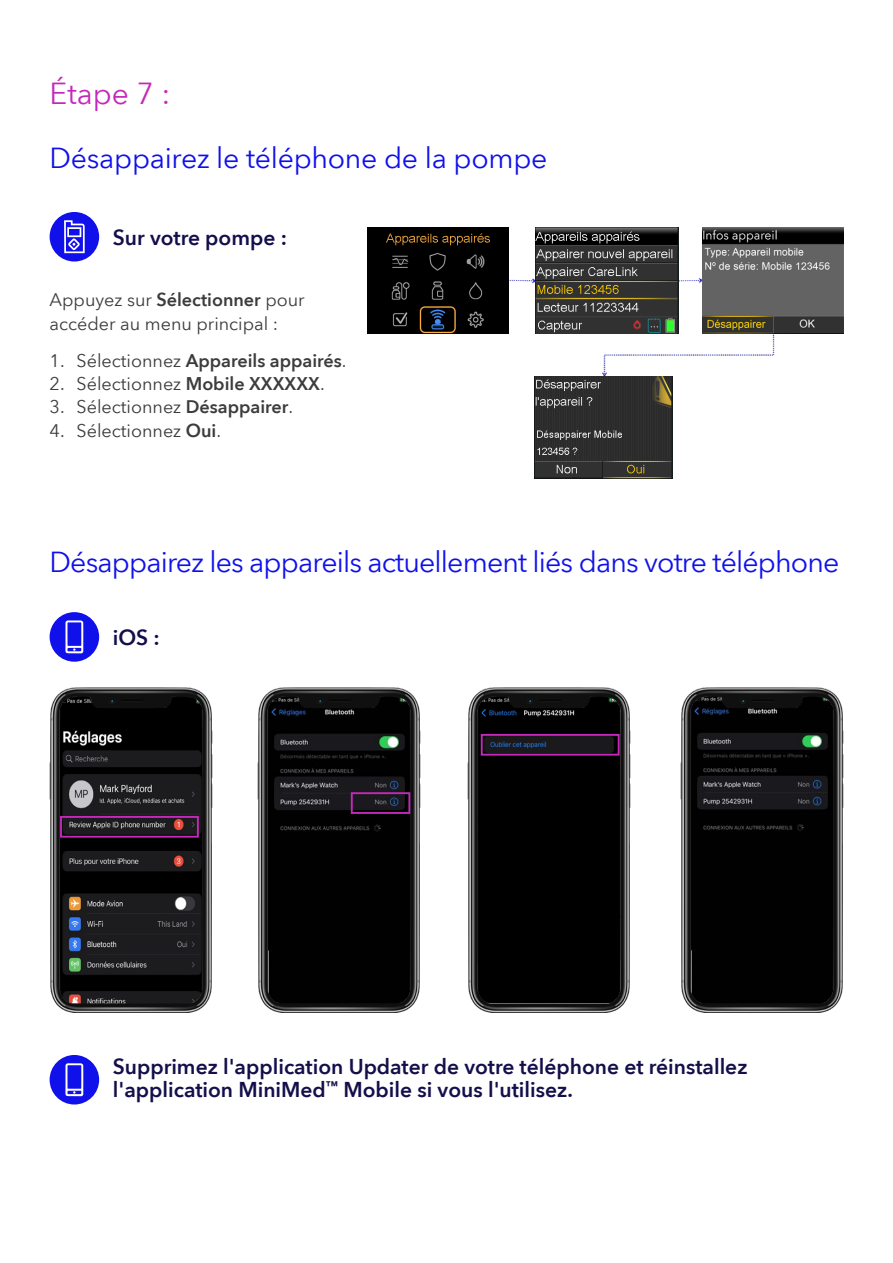
<style>
.page{position:relative;width:893px;height:1263px;background:#fff}
.page>*{position:absolute;margin:0;border:0;box-sizing:border-box;transform-origin:0 0}
.t1{font:30px "Avenir Next World";color:#c529bb}
.t2{font:28.5px "Avenir Next World";letter-spacing:-.03em;color:#1010eb}
.t3{font:28.5px "Avenir Next World";letter-spacing:-.01em;color:#1010eb}
.t4{font:600 21px/23.1px "Avenir Next World";color:#140f4b}
.t5{font:18px/23.4px "Avenir Next World";color:#3c3c3c}
.t6{font:600 18px "Avenir Next World";color:#3c3c3c}
.s1{font-weight:600}
.s2{font-weight:400}
</style>
<div class="page">
<div style="left:50px;top:212px;width:49px;height:49px;background:#1010eb;border-radius:50%"></div>
<svg style="left:64px;top:220px;width:21px;height:33px"></svg>
<img style="left:373px;top:227px;width:470px;height:252px">
<div style="left:50px;top:612px;width:49px;height:50px;background:#1010eb;border-radius:50%"></div>
<svg style="left:65px;top:620px;width:18px;height:34px"></svg>
<div style="left:50px;top:1055px;width:49px;height:49px;background:#1010eb;border-radius:50%"></div>
<svg style="left:65px;top:1063px;width:18px;height:33px"></svg>
<img style="left:368px;top:227px;width:141px;height:106px">
<img style="left:49px;top:687px;width:163px;height:326px">
<img style="left:257px;top:687px;width:163px;height:326px">
<img style="left:468px;top:687px;width:163px;height:326px">
<div style="left:351px;top:792px;width:59px;height:22px;border:2px solid #c529bb"></div>
<div style="left:60px;top:816px;width:139px;height:22px;border:2px solid #c529bb"></div>
<div style="left:481px;top:734px;width:139px;height:22px;border:2px solid #c529bb"></div>
<img style="left:680px;top:687px;width:163px;height:326px">
<img style="left:535px;top:227px;width:143px;height:106px">
<img style="left:534px;top:376px;width:138px;height:103px">
<img style="left:702px;top:227px;width:142px;height:106px">
<h1 class="t1" style="left:50px;top:70px;width:122px">Étape 7 :</h1>
<h2 class="t3" style="left:50px;top:135px;width:499px">Désappairez le téléphone de la pompe</h2>
<p class="t4" style="left:113px;top:226px;width:176px">Sur votre pompe :</p>
<p class="t5" style="left:50px;top:288px;width:257px">Appuyez sur <span class="s1">Sélectionner</span> pour accéder au menu principal :</p>
<p class="t6" style="left:50px;top:350px;width:298px"><span class="s2">1. Sélectionnez</span> Appareils appairés<span class="s2">.</span></p>
<p class="t5" style="left:50px;top:372px;width:277px">2. Sélectionnez <span class="s1">Mobile XXXXXX</span>.</p>
<p class="t5" style="left:50px;top:396px;width:245px">3. Sélectionnez <span class="s1">Désappairer</span>.</p>
<p class="t5" style="left:50px;top:419px;width:173px">4. Sélectionnez <span class="s1">Oui</span>.</p>
<h2 class="t2" style="left:50px;top:539px;width:791px">Désappairez les appareils actuellement liés dans votre téléphone</h2>
<p class="t4" style="left:113px;top:626px;width:49px">iOS :</p>
<p class="t4" style="left:113px;top:1055px;width:636px">Supprimez l'application Updater de votre téléphone et réinstallez l'application MiniMed<sup>™</sup> Mobile si vous l'utilisez.</p>
</div>
